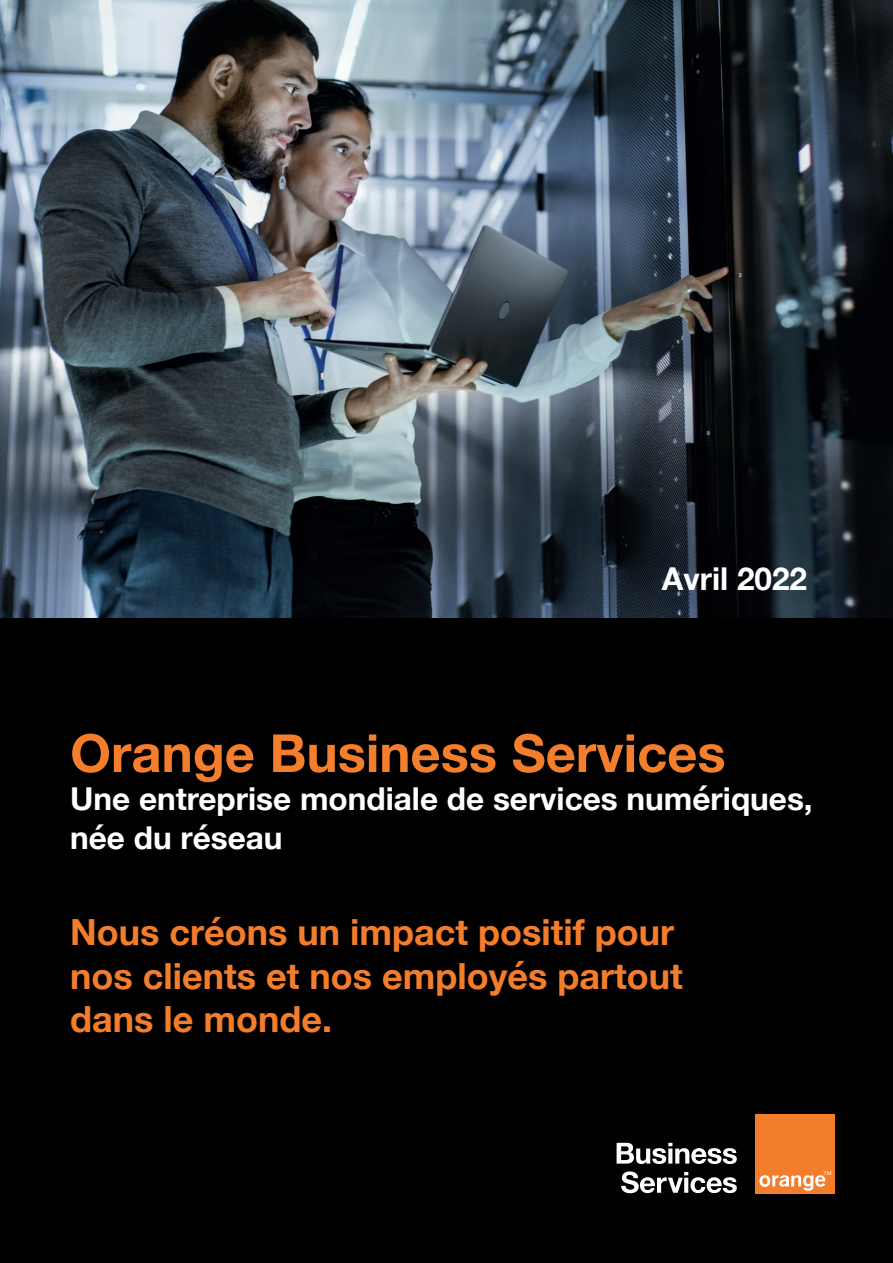
<style>
.page{position:relative;width:893px;height:1263px;background:#fff}
.page>*{position:absolute;margin:0;border:0;box-sizing:border-box;transform-origin:0 0}
.t1{font:700 52.5px "Helvetica Neue";color:#f47e2c}
.t2{font:700 36px/43.2px "Helvetica Neue";color:#f47d2c}
.t3{font:700 31.5px/39px "Helvetica Neue";color:#fff}
.t4{font:700 31.5px "Helvetica Neue";color:#fff}
</style>
<div class="page">
<div style="left:0;top:610px;width:893px;height:653px;background:#000001"></div>
<img style="left:0;top:0;width:893px;height:617px">
<div style="left:755px;top:1114px;width:79px;height:79px;background:#f47d2c"></div>
<svg style="left:759px;top:1171px;width:72px;height:20px"></svg>
<svg style="left:617px;top:1143px;width:120px;height:21px"></svg>
<svg style="left:621px;top:1171px;width:116px;height:22px"></svg>
<p class="t4" style="left:662px;top:554px;width:147px">Avril 2022</p>
<h1 class="t1" style="left:70px;top:712px;width:657px">Orange Business Services</h1>
<p class="t3" style="left:70px;top:780px;width:744px">Une entreprise mondiale de services numériques, née du réseau</p>
<p class="t2" style="left:70px;top:912px;width:614px">Nous créons un impact positif pour nos clients et nos employés partout dans le monde.</p>
</div>
